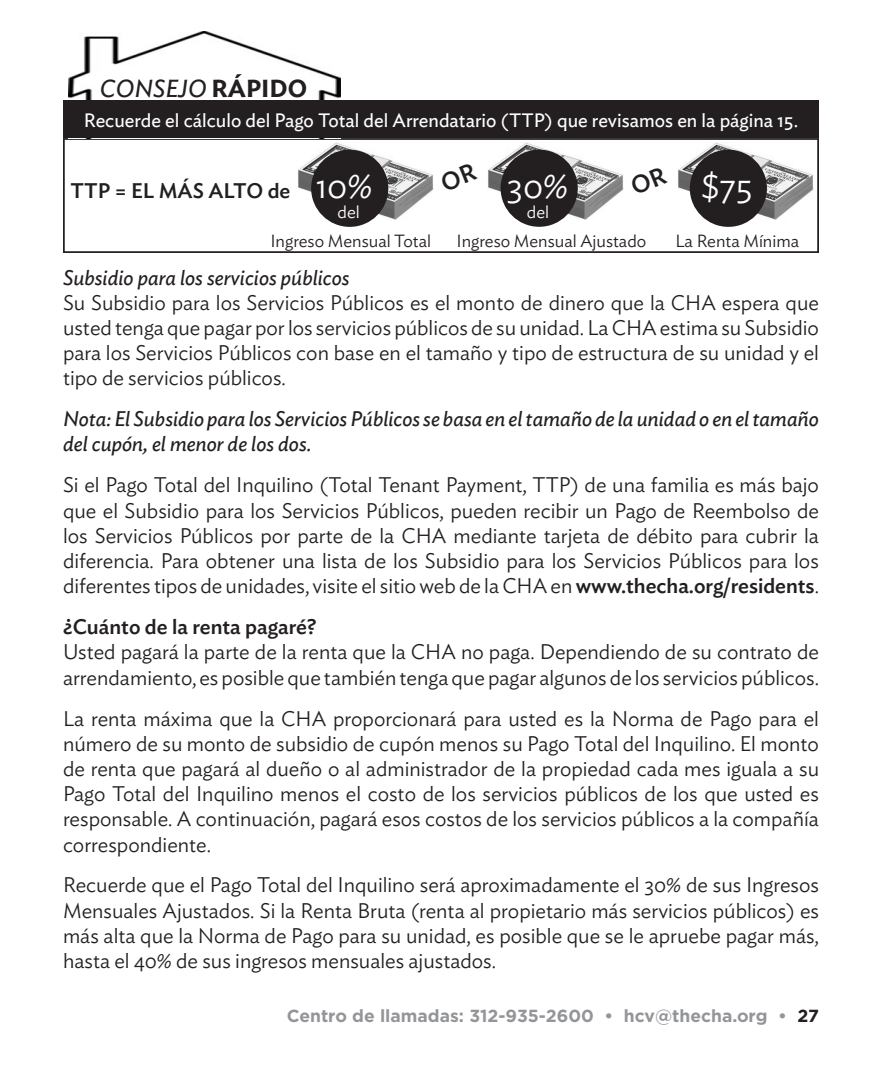
<style>
.page{position:relative;width:882px;height:1071px;background:#fff}
.page>*{position:absolute;margin:0;border:0;box-sizing:border-box;transform-origin:0 0}
.t1{font:300 35px "Ideal Sans";color:#fff}
.t2{font:italic 24.5px "Ideal Sans";color:#231f20}
.t3{font:300 21px/25.2px "Ideal Sans";color:#231f20;text-align:justify}
.t4{font:italic 21px/25.2px "Ideal Sans";color:#231f20}
.t5{font:500 21px "Ideal Sans";color:#231f20}
.t6{font:19.25px "Ideal Sans";color:#fff}
.t7{font:300 17.5px "Ideal Sans";color:#231f20}
.t8{font:700 17.5px "Gotham";color:#939598}
.t9{font:300 17.5px "Ideal Sans";color:#fff}
.s1{font-weight:600;font-style:normal}
.s2{font-weight:500}
.s3{color:#231f20}
</style>
<div class="page">
<div style="left:63px;top:138px;width:756px;height:115px;border:2px solid #231f20"></div>
<img style="left:68px;top:32px;width:272px;height:69px">
<img style="left:298px;top:143px;width:136px;height:77px">
<img style="left:488px;top:143px;width:136px;height:77px">
<img style="left:678px;top:143px;width:136px;height:77px">
<div style="left:311px;top:150px;width:77px;height:77px;background:#231f20;border-radius:50%"></div>
<div style="left:501px;top:150px;width:77px;height:77px;background:#231f20;border-radius:50%"></div>
<div style="left:690px;top:150px;width:77px;height:77px;background:#231f20;border-radius:50%"></div>
<div style="left:63px;top:101px;width:756px;height:37px;background:#231f20"></div>
<p class="t2" style="left:100px;top:70px;width:209px">CONSEJO <span class="s1">RÁPIDO</span></p>
<p class="t6" style="left:84px;top:106px;width:716px">Recuerde el cálculo del Pago Total del Arrendatario (TTP) que revisamos en la página 15.</p>
<p class="t1" style="left:316px;top:159px;width:58px">10%</p>
<p class="t1" style="left:507px;top:159px;width:63px">30%</p>
<p class="t1" style="left:702px;top:159px;width:53px">$75</p>
<p class="t5" style="left:70px;top:175px;width:221px">TTP = EL MÁS ALTO de</p>
<p class="t7" style="left:271px;top:227px;width:162px">Ingreso Mensual Total</p>
<p class="t7" style="left:457px;top:227px;width:191px">Ingreso Mensual Ajustado</p>
<p class="t7" style="left:675px;top:227px;width:125px">La Renta Mínima</p>
<p class="t9" style="left:338px;top:198px;width:24px">del</p>
<p class="t9" style="left:527px;top:198px;width:24px">del</p>
<p class="t4" style="left:63px;top:263px;width:288px">Subsidio para los servicios públicos</p>
<p class="t3" style="left:63px;top:288px;width:758px">Su Subsidio para los Servicios Públicos es el monto de dinero que la CHA espera que usted tenga que pagar por los servicios públicos de su unidad. La CHA estima su Subsidio para los Servicios Públicos con base en el tamaño y tipo de estructura de su unidad y el tipo de servicios públicos.</p>
<p class="t4" style="left:63px;top:405px;width:757px">Nota: El Subsidio para los Servicios Públicos se basa en el tamaño de la unidad o en el tamaño del cupón, el menor de los dos.</p>
<p class="t3" style="left:63px;top:471px;width:758px">Si el Pago Total del Inquilino (Total Tenant Payment, TTP) de una familia es más bajo que el Subsidio para los Servicios Públicos, pueden recibir un Pago de Reembolso de los Servicios Públicos por parte de la CHA mediante tarjeta de débito para cubrir la diferencia. Para obtener una lista de los Subsidio para los Servicios Públicos para los diferentes tipos de unidades, visite el sitio web de la CHA en <span class="s2">www.thecha.org/residents</span>.</p>
<p class="t5" style="left:63px;top:611px;width:255px">¿Cuánto de la renta pagaré?</p>
<p class="t3" style="left:63px;top:638px;width:758px">Usted pagará la parte de la renta que la CHA no paga. Dependiendo de su contrato de arrendamiento, es posible que también tenga que pagar algunos de los servicios públicos.</p>
<p class="t3" style="left:63px;top:704px;width:758px">La renta máxima que la CHA proporcionará para usted es la Norma de Pago para el número de su monto de subsidio de cupón menos su Pago Total del Inquilino. El monto de renta que pagará al dueño o al administrador de la propiedad cada mes iguala a su Pago Total del Inquilino menos el costo de los servicios públicos de los que usted es responsable. A continuación, pagará esos costos de los servicios públicos a la compañía correspondiente.</p>
<p class="t3" style="left:63px;top:871px;width:758px">Recuerde que el Pago Total del Inquilino será aproximadamente el 30% de sus Ingresos Mensuales Ajustados. Si la Renta Bruta (renta al propietario más servicios públicos) es más alta que la Norma de Pago para su unidad, es posible que se le apruebe pagar más, hasta el 40% de sus ingresos mensuales ajustados.</p>
<p class="t8" style="left:287px;top:1004px;width:534px">Centro de llamadas: 312-935-2600 • hcv@thecha.org • <span class="s3">27</span></p>
</div>
